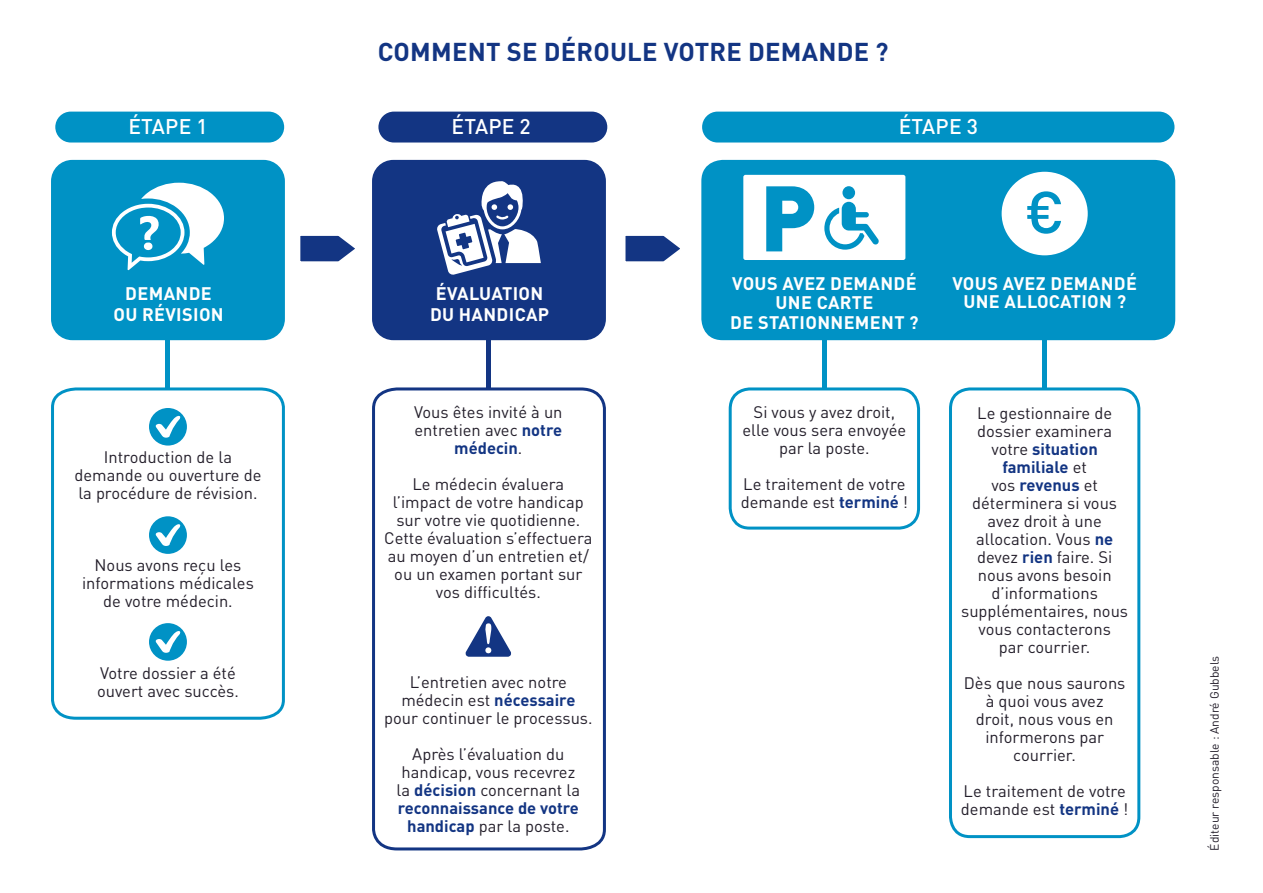
<style>
.page{position:relative;width:1263px;height:893px;background:#fff}
.page>*{position:absolute;margin:0;border:0;box-sizing:border-box;transform-origin:0 0}
.t1{font:500 58.5px "DINOT";color:#0092c5}
.t2{font:700 25.5px "DINOT";letter-spacing:.01em;color:#133583}
.t3{font:500 21px "DINOT";letter-spacing:.01em;color:#fff}
.t4{font:700 18px/19.5px "DINOT";letter-spacing:.02em;color:#fff;text-align:center}
.t5{font:16.5px/18px "DINOT";color:#231e2a;text-align:center}
.t6{font:12px "DINOT";color:#231e2a}
.s1{font-weight:700;color:#133583}
</style>
<div class="page">
<div style="left:55px;top:112px;width:229px;height:31px;background:#0092c5;border-radius:15px"></div>
<div style="left:378px;top:112px;width:229px;height:31px;background:#133583;border-radius:15px"></div>
<div style="left:702px;top:112px;width:472px;height:31px;background:#0092c5;border-radius:15px"></div>
<hr style="left:822px;top:307px;width:4px;height:104px;background:#0092c5">
<hr style="left:166px;top:294px;width:4px;height:104px;background:#0092c5">
<hr style="left:487px;top:294px;width:4px;height:104px;background:#133583">
<div style="left:1042px;top:307px;width:5px;height:104px;background:#0092c5"></div>
<div style="left:730px;top:389px;width:188px;height:139px;background:#fff;border-radius:20px"></div>
<div style="left:729px;top:387px;width:191px;height:143px;border:3px solid #0092c5;border-radius:20px"></div>
<svg style="left:51px;top:386px;width:234px;height:334px"></svg>
<svg style="left:372px;top:386px;width:234px;height:465px"></svg>
<div style="left:950px;top:389px;width:189px;height:448px;background:#fff;border-radius:20px"></div>
<div style="left:949px;top:387px;width:191px;height:451px;border:3px solid #0092c5;border-radius:20px"></div>
<div style="left:51px;top:160px;width:234px;height:180px;background:#0092c5;border-radius:21px"></div>
<div style="left:372px;top:160px;width:234px;height:180px;background:#133583;border-radius:21px"></div>
<div style="left:701px;top:160px;width:474px;height:180px;background:#0092c5;border-radius:21px"></div>
<svg style="left:300px;top:235px;width:55px;height:27px"></svg>
<svg style="left:625px;top:235px;width:55px;height:27px"></svg>
<svg style="left:465px;top:616px;width:46px;height:41px"></svg>
<svg style="left:112px;top:183px;width:112px;height:87px"></svg>
<svg style="left:437px;top:181px;width:104px;height:94px"></svg>
<div style="left:149px;top:408px;width:38px;height:38px;background:#0092c5;border-radius:50%"></div>
<svg style="left:155px;top:416px;width:26px;height:22px"></svg>
<div style="left:149px;top:516px;width:38px;height:38px;background:#0092c5;border-radius:50%"></div>
<svg style="left:155px;top:524px;width:26px;height:22px"></svg>
<div style="left:149px;top:623px;width:38px;height:38px;background:#0092c5;border-radius:50%"></div>
<svg style="left:155px;top:631px;width:26px;height:22px"></svg>
<div style="left:1002px;top:172px;width:86px;height:83px;background:#fff;border-radius:50%"></div>
<div style="left:743px;top:175px;width:162px;height:85px;background:#fff;border-radius:2px"></div>
<div style="left:842px;top:186px;width:13px;height:13px;background:#0092c5;border-radius:50%"></div>
<svg style="left:824px;top:202px;width:55px;height:48px"></svg>
<svg style="left:766px;top:186px;width:48px;height:65px"></svg>
<p class="t2" style="left:378px;top:35px;width:512px">COMMENT SE DÉROULE VOTRE DEMANDE ?</p>
<p class="t3" style="left:128px;top:113px;width:81px">ÉTAPE 1</p>
<p class="t3" style="left:451px;top:113px;width:81px">ÉTAPE 2</p>
<p class="t3" style="left:899px;top:113px;width:81px">ÉTAPE 3</p>
<p class="t1" style="left:1025px;top:175px;width:41px">€</p>
<p class="t4" style="left:125px;top:284px;width:88px">DEMANDE</p>
<p class="t4" style="left:113px;top:305px;width:112px">OU RÉVISION</p>
<p class="t5" style="left:75px;top:448px;width:188px">Introduction de la demande ou ouverture de la procédure de révision.</p>
<p class="t5" style="left:82px;top:556px;width:173px">Nous avons reçu les informations médicales de votre médecin.</p>
<p class="t5" style="left:100px;top:664px;width:137px">Votre dossier a été</p>
<p class="t5" style="left:97px;top:682px;width:143px">ouvert avec succès.</p>
<p class="t4" style="left:436px;top:284px;width:109px">ÉVALUATION</p>
<p class="t4" style="left:430px;top:305px;width:121px">DU HANDICAP</p>
<p class="t5" style="left:414px;top:402px;width:150px">Vous êtes invité à un entretien avec <span class="s1">notre médecin</span>.</p>
<p class="t5" style="left:384px;top:474px;width:210px">Le médecin évaluera l’impact de votre handicap sur votre vie quotidienne.<br>Cette évaluation s’effectuera au moyen d’un entretien et/ ou un examen portant sur vos difficultés.</p>
<p class="t5" style="left:401px;top:672px;width:176px">L’entretien avec notre médecin est <span class="s1">nécessaire</span></p>
<p class="t5" style="left:384px;top:708px;width:210px">pour continuer le processus.</p>
<p class="t5" style="left:397px;top:744px;width:185px">Après l’évaluation du handicap, vous recevrez la <span class="s1">décision</span> concernant la <span class="s1">reconnaissance de votre handicap</span> par la poste.</p>
<p class="t4" style="left:732px;top:273px;width:186px">VOUS AVEZ DEMANDÉ<br>UNE CARTE</p>
<p class="t4" style="left:730px;top:312px;width:190px">DE STATIONNEMENT ?</p>
<p class="t5" style="left:742px;top:402px;width:165px">Si vous y avez droit, elle vous sera envoyée par la poste.</p>
<p class="t5" style="left:741px;top:474px;width:169px;text-align:left">Le traitement de votre demande est <span class="s1">terminé</span> !</p>
<p class="t4" style="left:952px;top:274px;width:186px;line-height:18px">VOUS AVEZ DEMANDÉ<br>UNE ALLOCATION ?</p>
<p class="t5" style="left:961px;top:404px;width:168px">Le gestionnaire de dossier examinera votre <span class="s1">situation familiale</span> et<br>vos <span class="s1">revenus</span> et déterminera si vous avez droit à une allocation. Vous <span class="s1">ne </span>devez <span class="s1">rien</span> faire. Si nous avons besoin d’informations supplémentaires, nous vous contacterons</p>
<p class="t5" style="left:999px;top:638px;width:93px">par courrier.</p>
<p class="t5" style="left:964px;top:674px;width:163px">Dès que nous saurons à quoi vous avez<br>droit, nous vous en informerons par courrier.</p>
<p class="t5" style="left:961px;top:782px;width:169px;text-align:left">Le traitement de votre demande est <span class="s1">terminé</span> !</p>
<p class="t6" style="left:1207px;top:850px;width:196px;rotate:-90deg">Éditeur responsable : André Gubbels</p>
</div>
